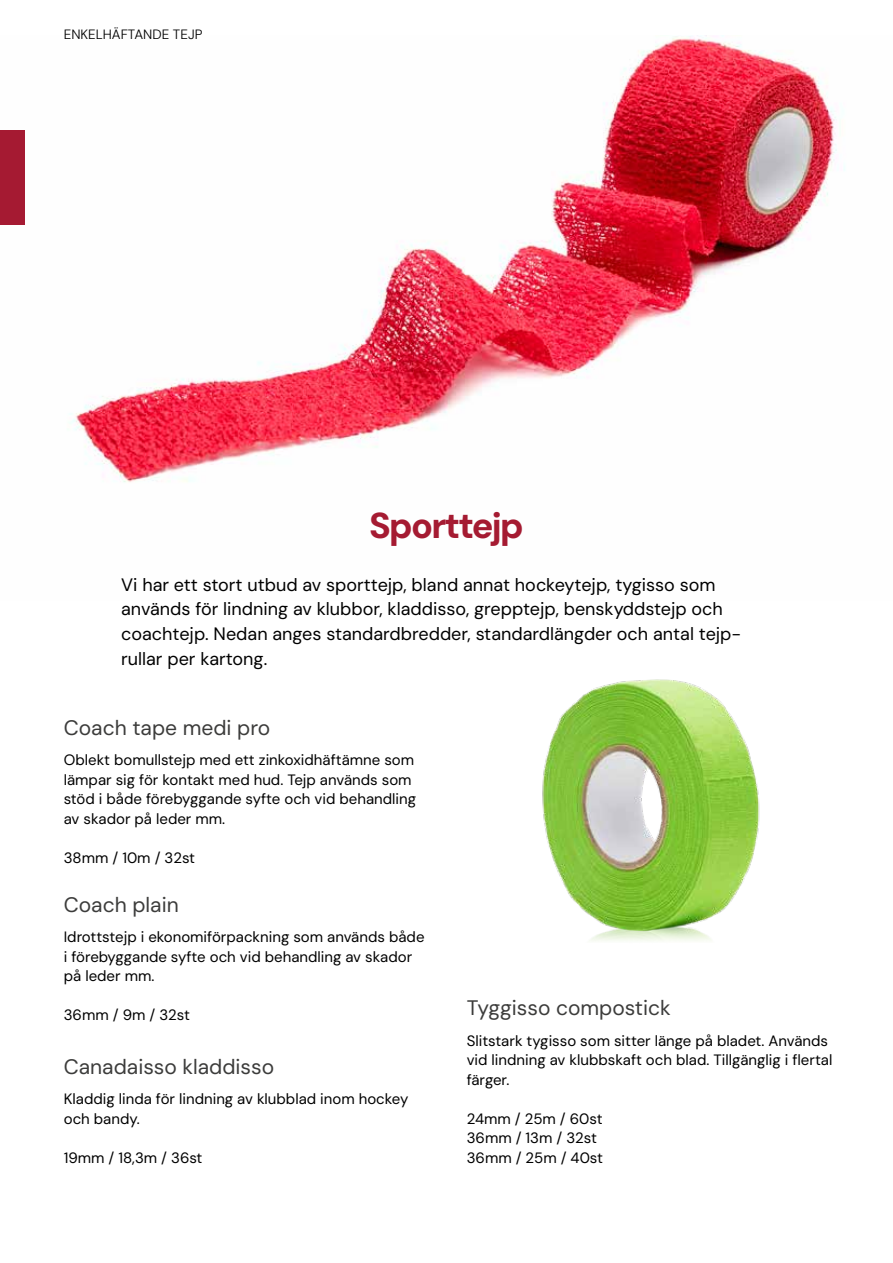
<style>
.page{position:relative;width:893px;height:1263px;background:#fff}
.page>*{position:absolute;margin:0;border:0;box-sizing:border-box;transform-origin:0 0}
.t1{font:800 36px "DM Sans";letter-spacing:-.05em;color:#a51b32}
.t2{font:21px "DM Sans";color:#3c3c3b}
.t3{font:18px/24.6px "DM Sans";color:#000}
.t4{font:15px/19.5px "DM Sans";color:#000}
.t5{font:300 13.5px "DM Sans";color:#000}
</style>
<div class="page">
<img style="left:0;top:35px;width:845px;height:447px">
<div style="left:0;top:130px;width:25px;height:94px;background:#a51a32"></div>
<img style="left:542px;top:679px;width:218px;height:262px">
<p class="t5" style="left:64px;top:26px;width:140px">ENKELHÄFTANDE TEJP</p>
<h1 class="t1" style="left:369px;top:503px;width:156px">Sporttejp</h1>
<p class="t3" style="left:121px;top:572px;width:622px">Vi har ett stort utbud av sporttejp, bland annat hockeytejp, tygisso som används för lindning av klubbor, kladdisso, grepptejp, benskyddstejp och coachtejp. Nedan anges standardbredder, standardlängder och antal tejp&shy;rullar per kartong.</p>
<h2 class="t2" style="left:64px;top:715px;width:208px">Coach tape medi pro</h2>
<p class="t4" style="left:64px;top:750px;width:354px">Oblekt bomullstejp med ett zinkoxidhäftämne som lämpar sig för kontakt med hud. Tejp används som stöd i både förebyggande syfte och vid behandling av skador på leder mm.</p>
<p class="t4" style="left:64px;top:848px;width:133px">38mm / 10m / 32st</p>
<h2 class="t2" style="left:64px;top:892px;width:116px">Coach plain</h2>
<p class="t4" style="left:64px;top:927px;width:362px">Idrottstejp i ekonomiförpackning som används både i förebyggande syfte och vid behandling av skador på leder mm.</p>
<p class="t4" style="left:64px;top:1005px;width:128px">36mm / 9m / 32st</p>
<h2 class="t2" style="left:467px;top:995px;width:206px">Tyggisso compostick</h2>
<p class="t4" style="left:467px;top:1030px;width:367px">Slitstark tygisso som sitter länge på bladet. Används vid lindning av klubbskaft och blad. Tillgänglig i flertal färger.</p>
<p class="t4" style="left:467px;top:1108px;width:138px">24mm / 25m / 60st<br>36mm / 13m / 32st<br>36mm / 25m / 40st</p>
<h2 class="t2" style="left:64px;top:1053px;width:212px">Canadaisso kladdisso</h2>
<p class="t4" style="left:64px;top:1089px;width:346px">Kladdig linda för lindning av klubblad inom hockey och bandy.</p>
<p class="t4" style="left:64px;top:1147px;width:140px">19mm / 18,3m / 36st</p>
</div>
